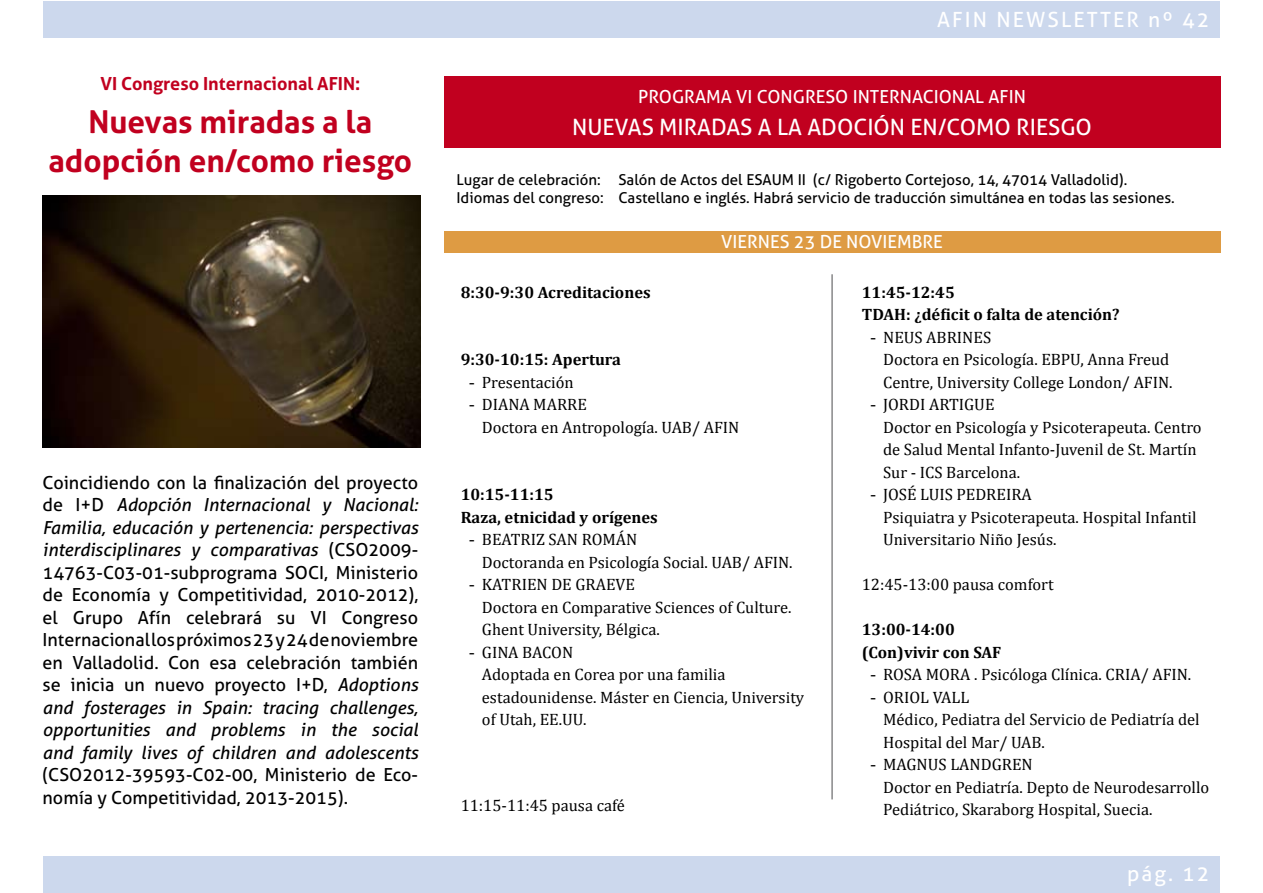
<style>
.page{position:relative;width:1263px;height:893px;background:#fff}
.page>*{position:absolute;margin:0;border:0;box-sizing:border-box;transform-origin:0 0}
.t1{font:700 31.5px/39px "Aller";color:#c1001f;text-align:center}
.t2{font:22.5px "Aller";color:#fff}
.t3{font:21px "Aller";letter-spacing:.1em;color:#fff}
.t4{font:18px/22.5px "Aller";color:#000;text-align:justify}
.t5{font:18px "Aller";color:#fff}
.t6{font:700 18px "Aller";color:#c1001f}
.t7{font:16.5px/22.5px "Cambria";color:#000}
.t8{font:700 16.5px/22.5px "Cambria";color:#000}
.t9{font:15px/18px "Aller";color:#000}
.s1{font-style:italic}
.s2{font-family:"Arial"}
</style>
<div class="page">
<div style="left:43px;top:1px;width:1177px;height:37px;background:#ccd8ed"></div>
<div style="left:43px;top:856px;width:1177px;height:37px;background:#ccd8ed"></div>
<div style="left:444px;top:231px;width:776px;height:22px;background:#de9b43"></div>
<hr style="left:832px;top:274px;width:1px;height:525px;background:#4c4c4e">
<img style="left:43px;top:196px;width:377px;height:251px">
<div style="left:444px;top:77px;width:776px;height:71px;background:#c1001f"></div>
<p class="t6" style="left:100px;top:72px;width:261px">VI Congreso Internacional AFIN:</p>
<h1 class="t1" style="left:48px;top:102px;width:365px">Nuevas miradas a la adopción en/como riesgo</h1>
<p class="t4" style="left:43px;top:471px;width:377px">Coincidiendo con la finalización del proyecto de I+D <span class="s1">Adopción Internacional y Nacional:<br>Familia, educación y pertenencia: perspectivas interdisciplinares y comparativas</span> (CSO2009- 14763-C03-01-subprograma SOCI, Ministerio de Economía y Competitividad, 2010-2012), el Grupo Afín celebrará su VI Congreso Internacional los próximos 23 y 24 de noviembre en Valladolid. Con esa celebración también se inicia un nuevo proyecto I+D, <span class="s1">Adoptions and fosterages in Spain: tracing challenges, opportunities and problems in the social and family lives of children and adolescents</span></p>
<p class="t4" style="left:43px;top:764px;width:377px">(CSO2012-39593-C02-00, Ministerio de Eco&shy;nomía y Competitividad, 2013-2015).</p>
<p class="t3" style="left:937px;top:7px;width:274px">AFIN NEWSLETTER nº 42</p>
<p class="t5" style="left:638px;top:86px;width:389px">PROGRAMA VI CONGRESO INTERNACIONAL AFIN</p>
<h2 class="t2" style="left:572px;top:113px;width:521px">NUEVAS MIRADAS A LA ADOCIÓN EN/COMO RIESGO</h2>
<p class="t9" style="left:456px;top:171px;width:720px">Lugar de celebración: Salón de Actos del ESAUM II (c/ Rigoberto Cortejoso, 14, 47014 Valladolid).<br>Idiomas del congreso: Castellano e inglés. Habrá servicio de traducción simultánea en todas las sesiones.</p>
<p class="t5" style="left:721px;top:231px;width:223px">VIERNES 23 DE NOVIEMBRE</p>
<p class="t8" style="left:461px;top:280px;width:191px">8:30-9:30 Acreditaciones</p>
<p class="t8" style="left:461px;top:348px;width:162px">9:30-10:15: Apertura</p>
<p class="t7" style="left:469px;top:371px;width:106px"><span class="s2">-</span> Presentación</p>
<p class="t7" style="left:482px;top:393px;width:259px;text-indent:-13px"><span class="s2">-</span> DIANA MARRE<br>Doctora en Antropología. UAB/ AFIN</p>
<p class="t8" style="left:461px;top:483px;width:199px">10:15-11:15<br>Raza, etnicidad y orígenes</p>
<p class="t7" style="left:482px;top:528px;width:312px;text-indent:-13px"><span class="s2">-</span> BEATRIZ SAN ROMÁN<br>Doctoranda en Psicología Social. UAB/ AFIN.</p>
<p class="t7" style="left:482px;top:573px;width:311px;text-indent:-13px"><span class="s2">-</span> KATRIEN DE GRAEVE<br>Doctora en Comparative Sciences of Culture.<br>Ghent University, Bélgica.</p>
<p class="t7" style="left:482px;top:641px;width:324px;text-indent:-13px"><span class="s2">-</span> GINA BACON<br>Adoptada en Corea por una familia estadounidense. Máster en Ciencia, University of Utah, EE.UU.</p>
<p class="t7" style="left:461px;top:794px;width:166px">11:15-11:45 pausa café</p>
<p class="t8" style="left:862px;top:281px;width:259px">11:45-12:45<br>TDAH: ¿déficit o falta de atención?</p>
<p class="t7" style="left:883px;top:326px;width:291px;text-indent:-13px"><span class="s2">-</span> NEUS ABRINES<br>Doctora en Psicología. EBPU, Anna Freud<br>Centre, University College London/ AFIN.</p>
<p class="t7" style="left:883px;top:393px;width:320px;text-indent:-13px"><span class="s2">-</span> JORDI ARTIGUE<br>Doctor en Psicología y Psicoterapeuta. Centro de Salud Mental Infanto-Juvenil de St. Martín<br>Sur - ICS Barcelona.</p>
<p class="t7" style="left:883px;top:483px;width:315px;text-indent:-13px"><span class="s2">-</span> JOSÉ LUIS PEDREIRA<br>Psiquiatra y Psicoterapeuta. Hospital Infantil<br>Universitario Niño Jesús.</p>
<p class="t7" style="left:862px;top:573px;width:193px">12:45-13:00 pausa comfort</p>
<p class="t8" style="left:862px;top:618px;width:141px">13:00-14:00 (Con)vivir con SAF</p>
<p class="t7" style="left:870px;top:663px;width:322px"><span class="s2">-</span> ROSA MORA . Psicóloga Clínica. CRIA/ AFIN.</p>
<p class="t7" style="left:883px;top:686px;width:318px;text-indent:-13px"><span class="s2">-</span> ORIOL VALL<br>Médico, Pediatra del Servicio de Pediatría del<br>Hospital del Mar/ UAB.</p>
<p class="t7" style="left:883px;top:753px;width:328px;text-indent:-13px"><span class="s2">-</span> MAGNUS LANDGREN<br>Doctor en Pediatría. Depto de Neurodesarrollo<br>Pediátrico, Skaraborg Hospital, Suecia.</p>
<p class="t3" style="left:1127px;top:861px;width:84px">pág. 12</p>
</div>
